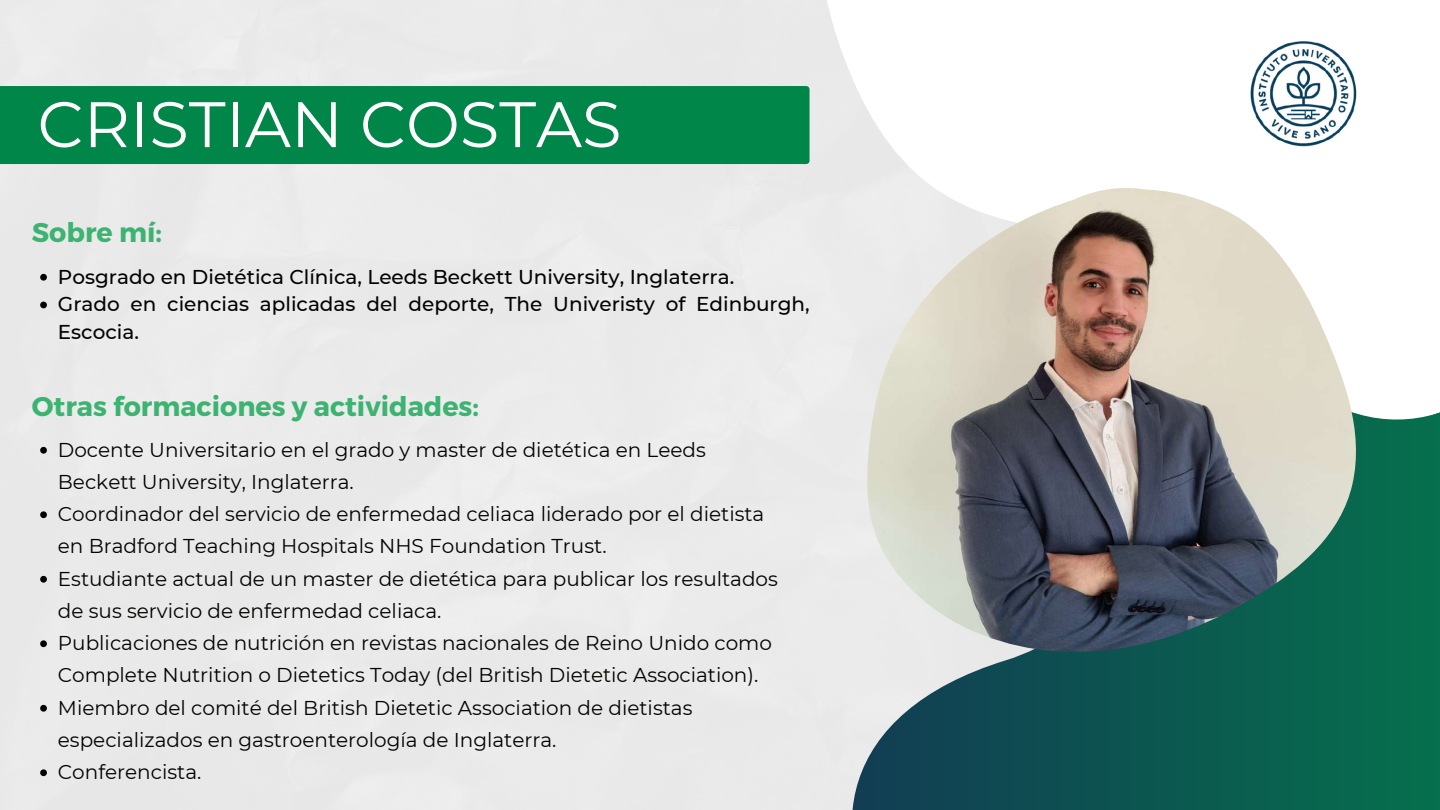
<style>
.page{position:relative;width:1440px;height:810px;background:#fff}
.page>*{position:absolute;margin:0;border:0;box-sizing:border-box;transform-origin:0 0}
.t1{font:64.1px "Montserrat";color:#fffffe}
.t2{font:700 27px "Montserrat";color:#3cb371}
.t3{font:20px/32.2px "Montserrat";color:#020301}
.t4{font:500 20px/27.8px "Montserrat";color:#020301}
</style>
<div class="page">
<svg style="left:852px;top:557px;width:588px;height:253px;background:#20675e"></svg>
<svg style="left:737px;top:0;width:703px;height:557px"></svg>
<svg style="left:40px;top:274px;width:7px;height:7px"></svg>
<svg style="left:40px;top:302px;width:7px;height:6px"></svg>
<svg style="left:40px;top:447px;width:7px;height:7px"></svg>
<svg style="left:40px;top:511px;width:7px;height:7px"></svg>
<svg style="left:40px;top:576px;width:7px;height:7px"></svg>
<svg style="left:40px;top:640px;width:7px;height:7px"></svg>
<svg style="left:40px;top:705px;width:7px;height:7px"></svg>
<svg style="left:40px;top:769px;width:7px;height:7px"></svg>
<div style="left:0;top:86px;width:810px;height:78px;background:#008649"></div>
<img style="left:1229px;top:22px;width:145px;height:146px">
<img style="left:867px;top:188px;width:490px;height:464px">
<h1 class="t1" style="left:37px;top:85px;width:586px">CRISTIAN COSTAS</h1>
<h2 class="t2" style="left:32px;top:215px;width:132px">Sobre mí:</h2>
<p class="t4" style="left:58px;top:263px;width:753px">Posgrado en Dietética Clínica, Leeds Beckett University, Inglaterra.<br>Grado en ciencias aplicadas del deporte, The Univeristy of Edinburgh,<br>Escocia.</p>
<h2 class="t2" style="left:32px;top:389px;width:449px">Otras formaciones y actividades:</h2>
<p class="t3" style="left:58px;top:433px;width:722px">Docente Universitario en el grado y master de dietética en Leeds Beckett University, Inglaterra.<br>Coordinador del servicio de enfermedad celiaca liderado por el dietista en Bradford Teaching Hospitals NHS Foundation Trust.<br>Estudiante actual de un master de dietética para publicar los resultados de sus servicio de enfermedad celiaca.<br>Publicaciones de nutrición en revistas nacionales de Reino Unido como Complete Nutrition o Dietetics Today (del British Dietetic Association).<br>Miembro del comité del British Dietetic Association de dietistas especializados en gastroenterología de Inglaterra.<br>Conferencista.</p>
</div>
